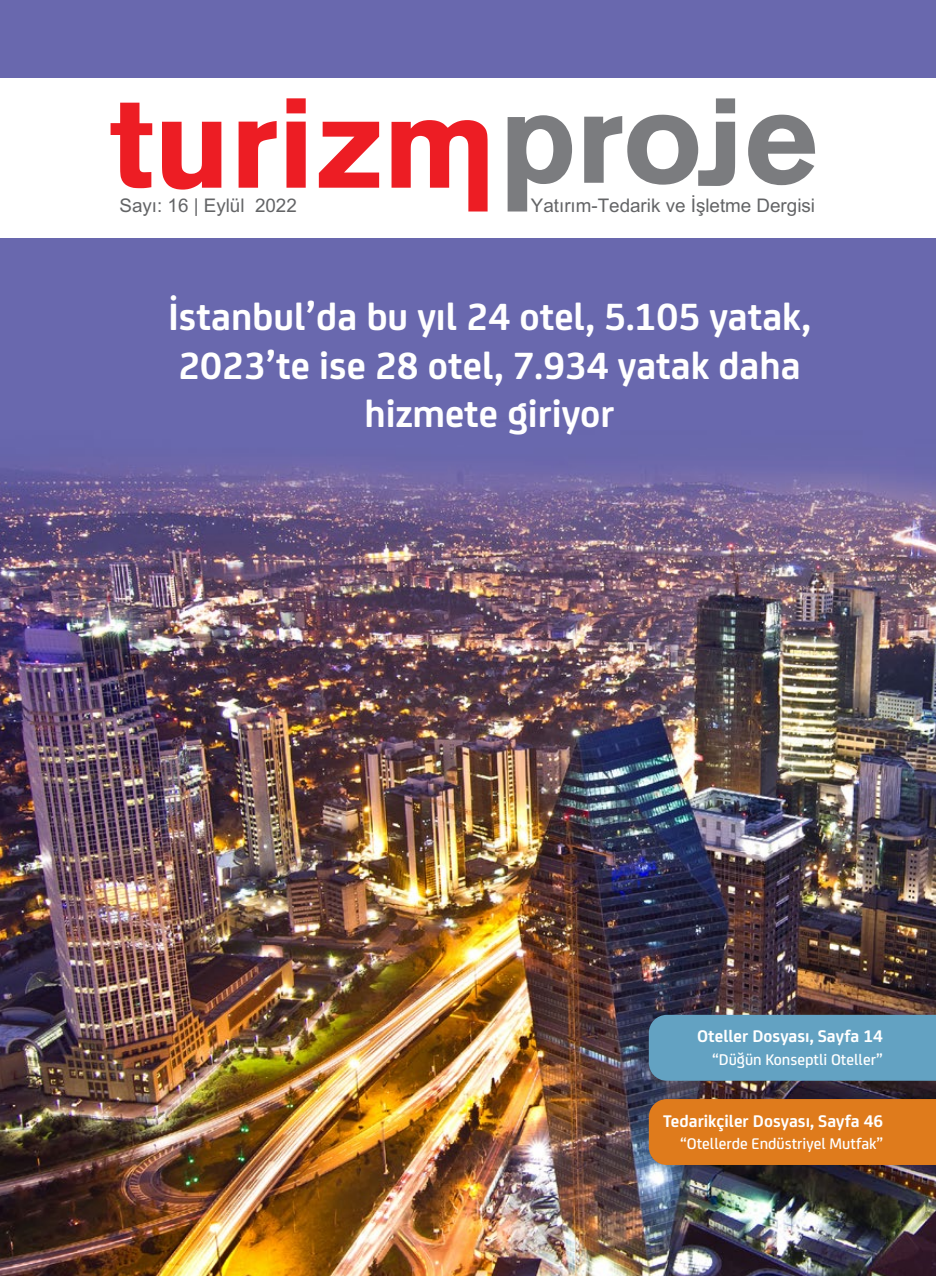
<style>
.page{position:relative;width:936px;height:1276px;background:#fff}
.page>*{position:absolute;margin:0;border:0;box-sizing:border-box;transform-origin:0 0}
.t1{font:700 40.5px/48.6px "FS Joey";color:#fff;text-align:center}
.t2{font:300 18.75px "Arial";color:#636466}
.t3{font:700 18px "FS Joey";color:#fff}
.t4{font:500 16.5px "FS Joey";color:#fff}
</style>
<div class="page">
<img style="left:0;top:0;width:935px;height:1276px">
<div style="left:648px;top:1015px;width:287px;height:65px;background:#63a2c2"></div>
<div style="left:648px;top:1099px;width:287px;height:66px;background:#df7b1c"></div>
<div style="left:0;top:78px;width:935px;height:159px;background:#fff"></div>
<svg style="left:507px;top:115px;width:65px;height:96px"></svg>
<svg style="left:584px;top:98px;width:151px;height:88px"></svg>
<svg style="left:748px;top:115px;width:67px;height:70px"></svg>
<svg style="left:110px;top:103px;width:42px;height:85px"></svg>
<svg style="left:162px;top:122px;width:59px;height:68px"></svg>
<svg style="left:238px;top:121px;width:38px;height:67px"></svg>
<svg style="left:286px;top:98px;width:20px;height:90px;background:#ef3b41"></svg>
<svg style="left:319px;top:122px;width:60px;height:66px"></svg>
<svg style="left:391px;top:120px;width:96px;height:91px"></svg>
<p class="t2" style="left:119px;top:194px;width:179px">Sayı: 16 | Eylül 2022</p>
<p class="t2" style="left:531px;top:194px;width:286px">Yatırım-Tedarik ve İşletme Dergisi</p>
<p class="t1" style="left:168px;top:290px;width:644px">İstanbul’da bu yıl 24 otel, 5.105 yatak,<br>2023’te ise 28 otel, 7.934 yatak daha hizmete giriyor</p>
<p class="t3" style="left:697px;top:1023px;width:187px">Oteller Dosyası, Sayfa 14</p>
<p class="t4" style="left:712px;top:1047px;width:172px">“Düğün Konseptli Oteller”</p>
<p class="t3" style="left:663px;top:1107px;width:222px">Tedarikçiler Dosyası, Sayfa 46</p>
<p class="t4" style="left:680px;top:1131px;width:205px">“Otellerde Endüstriyel Mutfak”</p>
</div>
